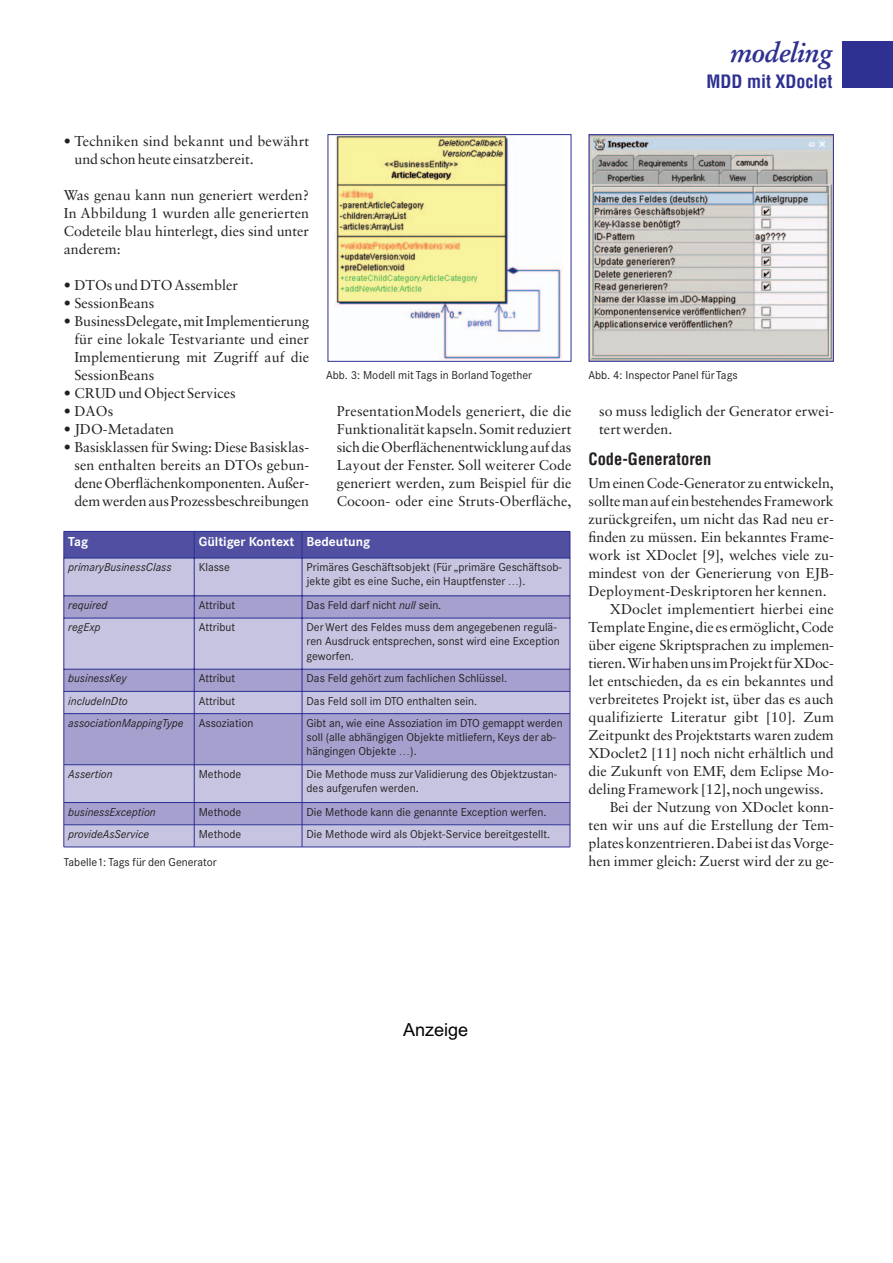
<style>
.page{position:relative;width:893px;height:1263px;background:#fff}
.page>*{position:absolute;margin:0;border:0;box-sizing:border-box;transform-origin:0 0}
.t1{font:italic 700 27px "Stempel Garamond";letter-spacing:-.03em;color:#2e3092}
.t2{font:700 condensed 18px "Helvetica";color:#2e3092}
.t3{font:18px "Arial";color:#000}
.t4{font:700 condensed 16.5px "Helvetica";color:#231f20}
.t5{font:14.25px/18px "Sabon";color:#231f20;text-align:justify}
.t6{font:700 12.75px "Corporate SBQ";color:#fff}
.t7{font:11.25px/14.2px "Corporate SBQ";color:#231f20}
.t8{font:italic 11.25px "Corporate SBQ";color:#231f20}
.s1{font-style:italic}
</style>
<div class="page">
<div style="left:842px;top:41px;width:50px;height:47px;background:#2e3092"></div>
<img style="left:334px;top:136px;width:228px;height:224px">
<div style="left:327px;top:134px;width:244px;height:228px;border:1px solid #2e3092"></div>
<div style="left:64px;top:531px;width:130px;height:27px;background:#504fa1"></div>
<div style="left:194px;top:531px;width:108px;height:27px;background:#504fa1"></div>
<div style="left:302px;top:531px;width:268px;height:27px;background:#504fa1"></div>
<div style="left:64px;top:558px;width:130px;height:38px;background:#c6c4e1"></div>
<div style="left:194px;top:558px;width:108px;height:38px;background:#c6c4e1"></div>
<div style="left:302px;top:558px;width:268px;height:38px;background:#c6c4e1"></div>
<div style="left:64px;top:596px;width:130px;height:22px;background:#a5a0ce"></div>
<div style="left:194px;top:596px;width:108px;height:22px;background:#a5a0ce"></div>
<div style="left:302px;top:596px;width:268px;height:22px;background:#a5a0ce"></div>
<div style="left:64px;top:618px;width:130px;height:51px;background:#c6c4e1"></div>
<div style="left:194px;top:618px;width:108px;height:51px;background:#c6c4e1"></div>
<div style="left:302px;top:618px;width:268px;height:51px;background:#c6c4e1"></div>
<div style="left:64px;top:669px;width:130px;height:22px;background:#a5a0ce"></div>
<div style="left:194px;top:669px;width:108px;height:22px;background:#a5a0ce"></div>
<div style="left:302px;top:669px;width:268px;height:22px;background:#a5a0ce"></div>
<div style="left:64px;top:691px;width:130px;height:23px;background:#c6c4e1"></div>
<div style="left:194px;top:691px;width:108px;height:23px;background:#c6c4e1"></div>
<div style="left:302px;top:691px;width:268px;height:23px;background:#c6c4e1"></div>
<div style="left:64px;top:714px;width:130px;height:51px;background:#a5a0ce"></div>
<div style="left:194px;top:714px;width:108px;height:51px;background:#a5a0ce"></div>
<div style="left:302px;top:714px;width:268px;height:51px;background:#a5a0ce"></div>
<div style="left:64px;top:765px;width:130px;height:38px;background:#c6c4e1"></div>
<div style="left:194px;top:765px;width:108px;height:38px;background:#c6c4e1"></div>
<div style="left:302px;top:765px;width:268px;height:38px;background:#c6c4e1"></div>
<div style="left:64px;top:803px;width:130px;height:22px;background:#a5a0ce"></div>
<div style="left:194px;top:803px;width:108px;height:22px;background:#a5a0ce"></div>
<div style="left:302px;top:803px;width:268px;height:22px;background:#a5a0ce"></div>
<div style="left:64px;top:825px;width:130px;height:22px;background:#c6c4e1"></div>
<div style="left:194px;top:825px;width:108px;height:22px;background:#c6c4e1"></div>
<div style="left:302px;top:825px;width:268px;height:22px;background:#c6c4e1"></div>
<hr style="left:64px;top:531px;width:1px;height:316px;background:#2e3092">
<hr style="left:194px;top:531px;width:1px;height:316px;background:#2e3092">
<hr style="left:302px;top:531px;width:1px;height:316px;background:#2e3092">
<hr style="left:569px;top:531px;width:1px;height:316px;background:#2e3092">
<hr style="left:64px;top:531px;width:506px;height:1px;background:#2e3092">
<hr style="left:64px;top:558px;width:506px;height:1px;background:#2e3092">
<hr style="left:64px;top:596px;width:506px;height:1px;background:#2e3092">
<hr style="left:64px;top:618px;width:506px;height:1px;background:#2e3092">
<hr style="left:64px;top:669px;width:506px;height:1px;background:#2e3092">
<hr style="left:64px;top:691px;width:506px;height:1px;background:#2e3092">
<hr style="left:64px;top:713px;width:506px;height:1px;background:#2e3092">
<hr style="left:64px;top:764px;width:506px;height:1px;background:#2e3092">
<hr style="left:64px;top:802px;width:506px;height:1px;background:#2e3092">
<hr style="left:64px;top:824px;width:506px;height:1px;background:#2e3092">
<hr style="left:64px;top:847px;width:506px;height:1px;background:#2e3092">
<img style="left:590px;top:136px;width:241px;height:224px">
<div style="left:588px;top:134px;width:245px;height:228px;border:1px solid #2e3092"></div>
<p class="t1" style="left:730px;top:41px;width:104px">modeling</p>
<p class="t2" style="left:706px;top:74px;width:127px">MDD mit XDoclet</p>
<p class="t5" style="left:74px;top:133px;width:236px;text-indent:-11px">• Techniken sind bekannt und bewährt und schon heute einsatzbereit.</p>
<p class="t5" style="left:64px;top:187px;width:247px">Was genau kann nun generiert werden?<br>In Abbildung 1 wurden alle generierten Codeteile blau hinterlegt, dies sind unter anderem:</p>
<p class="t5" style="left:64px;top:277px;width:176px">• DTOs und DTO Assembler</p>
<p class="t5" style="left:64px;top:295px;width:92px">• SessionBeans</p>
<p class="t5" style="left:74px;top:313px;width:236px;text-indent:-11px">• BusinessDelegate, mit Implementierung für eine lokale Testvariante und einer Implementierung mit Zugriff auf die SessionBeans</p>
<p class="t5" style="left:64px;top:385px;width:173px">• CRUD und Object Services</p>
<p class="t5" style="left:64px;top:403px;width:51px">• DAOs</p>
<p class="t5" style="left:64px;top:421px;width:112px">• JDO-Metadaten</p>
<p class="t5" style="left:74px;top:439px;width:236px;text-indent:-11px">• Basisklassen für Swing: Diese Basisklas&shy;sen enthalten bereits an DTOs gebun&shy;dene Oberflächenkomponenten. Außer&shy;dem werden aus Prozessbeschreibungen</p>
<p class="t7" style="left:326px;top:369px;width:207px">Abb. 3: Modell mit Tags in Borland Together</p>
<p class="t5" style="left:337px;top:403px;width:236px">PresentationModels generiert, die die Funktionalität kapseln. Somit reduziert sich die Oberflächenentwicklung auf das Layout der Fenster. Soll weiterer Code generiert werden, zum Beispiel für die Cocoon- oder eine Struts-Oberfläche,</p>
<p class="t6" style="left:68px;top:536px;width:21px">Tag</p>
<p class="t6" style="left:199px;top:536px;width:173px">Gültiger Kontext Bedeutung</p>
<p class="t8" style="left:68px;top:563px;width:105px">primaryBusinessClass</p>
<p class="t7" style="left:199px;top:561px;width:33px">Klasse</p>
<p class="t7" style="left:306px;top:561px;width:257px">Primäres Geschäftsobjekt (Für „primäre Geschäftsob&shy;jekte gibt es eine Suche, ein Hauptfenster …).</p>
<p class="t8" style="left:68px;top:601px;width:41px">required</p>
<p class="t7" style="left:199px;top:599px;width:38px">Attribut</p>
<p class="t7" style="left:306px;top:599px;width:136px">Das Feld darf nicht <span class="s1">null</span> sein.</p>
<p class="t8" style="left:68px;top:623px;width:34px">regExp</p>
<p class="t7" style="left:199px;top:621px;width:38px">Attribut</p>
<p class="t7" style="left:306px;top:621px;width:255px">Der Wert des Feldes muss dem angegebenen regulä&shy;ren Ausdruck entsprechen, sonst wird eine Exception geworfen.</p>
<p class="t8" style="left:68px;top:674px;width:60px">businessKey</p>
<p class="t7" style="left:199px;top:672px;width:38px">Attribut</p>
<p class="t7" style="left:306px;top:672px;width:202px">Das Feld gehört zum fachlichen Schlüssel.</p>
<p class="t8" style="left:68px;top:696px;width:61px">includeInDto</p>
<p class="t7" style="left:199px;top:695px;width:38px">Attribut</p>
<p class="t7" style="left:306px;top:695px;width:172px">Das Feld soll im DTO enthalten sein.</p>
<p class="t8" style="left:68px;top:719px;width:117px">associationMappingType</p>
<p class="t7" style="left:199px;top:717px;width:56px">Assoziation</p>
<p class="t7" style="left:306px;top:717px;width:257px">Gibt an, wie eine Assoziation im DTO gemappt werden soll (alle abhängigen Objekte mitliefern, Keys der ab&shy;hängingen Objekte …).</p>
<p class="t8" style="left:68px;top:770px;width:46px">Assertion</p>
<p class="t7" style="left:199px;top:768px;width:44px">Methode</p>
<p class="t7" style="left:306px;top:768px;width:252px">Die Methode muss zur Validierung des Objektzustan&shy;des aufgerufen werden.</p>
<p class="t8" style="left:68px;top:808px;width:89px">businessException</p>
<p class="t7" style="left:199px;top:806px;width:44px">Methode</p>
<p class="t7" style="left:306px;top:806px;width:241px">Die Methode kann die genannte Exception werfen.</p>
<p class="t8" style="left:68px;top:830px;width:82px">provideAsService</p>
<p class="t7" style="left:199px;top:828px;width:44px">Methode</p>
<p class="t7" style="left:306px;top:828px;width:245px">Die Methode wird als Objekt-Service bereitgestellt.</p>
<p class="t7" style="left:64px;top:857px;width:154px">Tabelle1: Tags für den Generator</p>
<p class="t7" style="left:588px;top:369px;width:151px">Abb. 4: Inspector Panel für Tags</p>
<p class="t5" style="left:599px;top:403px;width:236px">so muss lediglich der Generator erwei&shy;tert werden.</p>
<p class="t4" style="left:588px;top:453px;width:124px">Code-Generatoren</p>
<p class="t5" style="left:588px;top:475px;width:247px">Um einen Code-Generator zu entwickeln,</p>
<p class="t5" style="left:588px;top:493px;width:247px">sollte man auf ein bestehendes Framework</p>
<p class="t5" style="left:588px;top:511px;width:247px">zurückgreifen, um nicht das Rad neu er-</p>
<p class="t5" style="left:588px;top:529px;width:247px">finden zu müssen. Ein bekanntes Frame-</p>
<p class="t5" style="left:588px;top:547px;width:247px">work ist XDoclet [9], welches viele zu-</p>
<p class="t5" style="left:588px;top:565px;width:247px">mindest von der Generierung von EJB-</p>
<p class="t5" style="left:588px;top:583px;width:240px">Deployment-Deskriptoren her kennen.</p>
<p class="t5" style="left:609px;top:601px;width:225px">XDoclet implementiert hierbei eine</p>
<p class="t5" style="left:588px;top:619px;width:247px">Template Engine, die es ermöglicht, Code</p>
<p class="t5" style="left:588px;top:637px;width:247px">über eigene Skriptsprachen zu implemen-</p>
<p class="t5" style="left:588px;top:655px;width:247px">tieren. Wir haben uns im Projekt für XDoc-</p>
<p class="t5" style="left:588px;top:673px;width:247px">let entschieden, da es ein bekanntes und</p>
<p class="t5" style="left:588px;top:691px;width:247px">verbreitetes Projekt ist, über das es auch</p>
<p class="t5" style="left:588px;top:709px;width:247px">qualifizierte Literatur gibt [10]. Zum</p>
<p class="t5" style="left:588px;top:727px;width:247px">Zeitpunkt des Projektstarts waren zudem</p>
<p class="t5" style="left:588px;top:745px;width:247px">XDoclet2 [11] noch nicht erhältlich und</p>
<p class="t5" style="left:588px;top:763px;width:247px">die Zukunft von EMF, dem Eclipse Mo-</p>
<p class="t5" style="left:588px;top:781px;width:237px">deling Framework [12], noch ungewiss.</p>
<p class="t5" style="left:609px;top:799px;width:225px">Bei der Nutzung von XDoclet konn-</p>
<p class="t5" style="left:588px;top:817px;width:247px">ten wir uns auf die Erstellung der Tem-</p>
<p class="t5" style="left:588px;top:835px;width:247px">plates konzentrieren. Dabei ist das Vorge-</p>
<p class="t5" style="left:588px;top:853px;width:247px">hen immer gleich: Zuerst wird der zu ge-</p>
<p class="t3" style="left:403px;top:1019px;width:67px">Anzeige</p>
</div>
